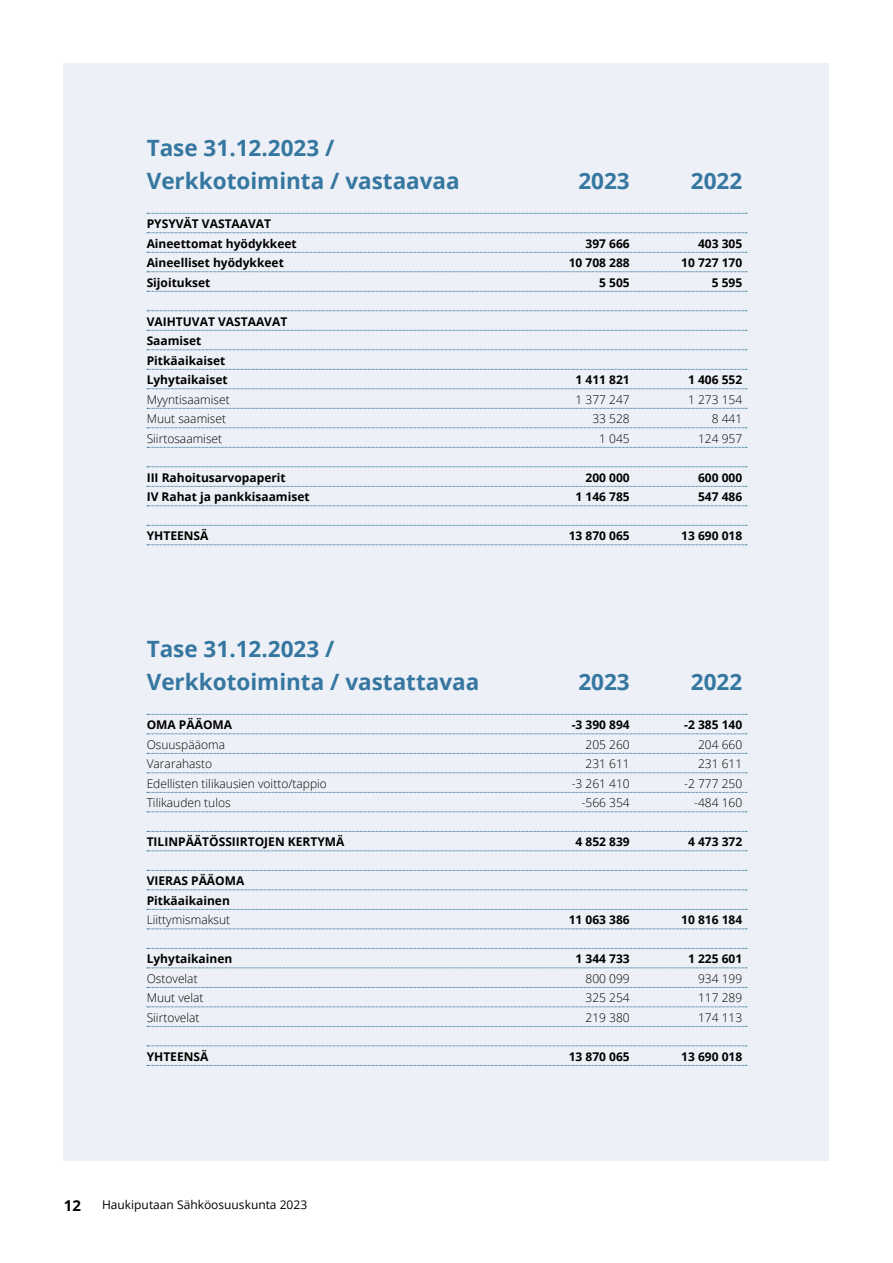
<style>
.page{position:relative;width:893px;height:1263px;background:#fff}
.page>*{position:absolute;margin:0;border:0;box-sizing:border-box;transform-origin:0 0}
.t1{font:700 22.5px/33px "Open Sans";color:#3577a0}
.t2{font:700 15px "Open Sans";color:#000}
.t3{font:700 12px/19.5px "Open Sans";color:#000}
.t4{font:300 12px "Open Sans";color:#000}
.t5{font:12px "Open Sans";color:#000}
</style>
<div class="page">
<div style="left:64px;top:64px;width:765px;height:1097px;background:#edf0f6"></div>
<svg style="left:147px;top:213px;width:600px;height:1px"></svg>
<svg style="left:147px;top:232px;width:600px;height:1px"></svg>
<svg style="left:147px;top:252px;width:600px;height:1px"></svg>
<svg style="left:147px;top:271px;width:600px;height:1px"></svg>
<svg style="left:147px;top:291px;width:600px;height:1px"></svg>
<svg style="left:147px;top:310px;width:600px;height:1px"></svg>
<svg style="left:147px;top:330px;width:600px;height:1px"></svg>
<svg style="left:147px;top:349px;width:600px;height:1px"></svg>
<svg style="left:147px;top:369px;width:600px;height:1px"></svg>
<svg style="left:147px;top:388px;width:600px;height:1px"></svg>
<svg style="left:147px;top:408px;width:600px;height:1px"></svg>
<svg style="left:147px;top:427px;width:600px;height:1px"></svg>
<svg style="left:147px;top:447px;width:600px;height:1px"></svg>
<svg style="left:147px;top:466px;width:600px;height:1px"></svg>
<svg style="left:147px;top:486px;width:600px;height:1px"></svg>
<svg style="left:147px;top:505px;width:600px;height:1px"></svg>
<svg style="left:147px;top:525px;width:600px;height:1px"></svg>
<svg style="left:147px;top:544px;width:600px;height:1px"></svg>
<svg style="left:147px;top:714px;width:600px;height:1px"></svg>
<svg style="left:147px;top:733px;width:600px;height:1px"></svg>
<svg style="left:147px;top:753px;width:600px;height:1px"></svg>
<svg style="left:147px;top:772px;width:600px;height:1px"></svg>
<svg style="left:147px;top:792px;width:600px;height:1px"></svg>
<svg style="left:147px;top:811px;width:600px;height:1px"></svg>
<svg style="left:147px;top:831px;width:600px;height:1px"></svg>
<svg style="left:147px;top:850px;width:600px;height:1px"></svg>
<svg style="left:147px;top:870px;width:600px;height:1px"></svg>
<svg style="left:147px;top:889px;width:600px;height:1px"></svg>
<svg style="left:147px;top:909px;width:600px;height:1px"></svg>
<svg style="left:147px;top:928px;width:600px;height:1px"></svg>
<svg style="left:147px;top:948px;width:600px;height:1px"></svg>
<svg style="left:147px;top:967px;width:600px;height:1px"></svg>
<svg style="left:147px;top:987px;width:600px;height:1px"></svg>
<svg style="left:147px;top:1006px;width:600px;height:1px"></svg>
<svg style="left:147px;top:1026px;width:600px;height:1px"></svg>
<svg style="left:147px;top:1045px;width:600px;height:1px"></svg>
<svg style="left:147px;top:1065px;width:600px;height:1px"></svg>
<h1 class="t1" style="left:147px;top:131px;width:315px">Tase 31.12.2023 /<br>Verkkotoiminta / vastaavaa</h1>
<p class="t3" style="left:147px;top:214px;width:152px">PYSYVÄT VASTAAVAT<br>Aineettomat hyödykkeet</p>
<h1 class="t1" style="left:578px;top:164px;width:53px">2023</h1>
<h1 class="t1" style="left:691px;top:164px;width:53px">2022</h1>
<p class="t3" style="left:585px;top:233px;width:46px">397 666</p>
<p class="t3" style="left:698px;top:233px;width:46px">403 305</p>
<p class="t3" style="left:147px;top:253px;width:139px">Aineelliset hyödykkeet</p>
<p class="t3" style="left:569px;top:253px;width:63px">10 708 288</p>
<p class="t3" style="left:681px;top:253px;width:63px">10 727 170</p>
<p class="t3" style="left:147px;top:272px;width:65px">Sijoitukset</p>
<p class="t3" style="left:599px;top:272px;width:32px">5 505</p>
<p class="t3" style="left:712px;top:272px;width:32px">5 595</p>
<p class="t3" style="left:147px;top:311px;width:142px">VAIHTUVAT VASTAAVAT<br>Saamiset<br>Pitkäaikaiset<br>Lyhytaikaiset</p>
<p class="t3" style="left:576px;top:370px;width:56px">1 411 821</p>
<p class="t3" style="left:688px;top:370px;width:56px">1 406 552</p>
<p class="t4" style="left:147px;top:391px;width:85px">Myyntisaamiset</p>
<p class="t4" style="left:576px;top:391px;width:56px">1 377 247</p>
<p class="t4" style="left:688px;top:391px;width:56px">1 273 154</p>
<p class="t4" style="left:147px;top:411px;width:81px">Muut saamiset</p>
<p class="t4" style="left:592px;top:411px;width:39px">33 528</p>
<p class="t4" style="left:712px;top:411px;width:32px">8 441</p>
<p class="t4" style="left:147px;top:430px;width:77px">Siirtosaamiset</p>
<p class="t4" style="left:599px;top:430px;width:32px">1 045</p>
<p class="t4" style="left:698px;top:430px;width:46px">124 957</p>
<p class="t3" style="left:147px;top:467px;width:141px">III Rahoitusarvopaperit</p>
<p class="t3" style="left:585px;top:467px;width:46px">200 000</p>
<p class="t3" style="left:698px;top:467px;width:46px">600 000</p>
<p class="t3" style="left:147px;top:487px;width:164px">IV Rahat ja pankkisaamiset</p>
<p class="t3" style="left:576px;top:487px;width:56px">1 146 785</p>
<p class="t3" style="left:698px;top:487px;width:46px">547 486</p>
<p class="t3" style="left:147px;top:526px;width:63px">YHTEENSÄ</p>
<p class="t3" style="left:569px;top:526px;width:63px">13 870 065</p>
<p class="t3" style="left:681px;top:526px;width:63px">13 690 018</p>
<h1 class="t1" style="left:147px;top:632px;width:334px">Tase 31.12.2023 /<br>Verkkotoiminta / vastattavaa</h1>
<h1 class="t1" style="left:578px;top:665px;width:53px">2023</h1>
<h1 class="t1" style="left:691px;top:665px;width:53px">2022</h1>
<p class="t3" style="left:147px;top:715px;width:87px">OMA PÄÄOMA</p>
<p class="t3" style="left:572px;top:715px;width:60px">-3 390 894</p>
<p class="t3" style="left:684px;top:715px;width:60px">-2 385 140</p>
<p class="t4" style="left:147px;top:736px;width:80px">Osuuspääoma</p>
<p class="t4" style="left:585px;top:736px;width:46px">205 260</p>
<p class="t4" style="left:698px;top:736px;width:46px">204 660</p>
<p class="t4" style="left:147px;top:756px;width:67px">Vararahasto</p>
<p class="t4" style="left:585px;top:756px;width:46px">231 611</p>
<p class="t4" style="left:698px;top:756px;width:46px">231 611</p>
<p class="t4" style="left:147px;top:775px;width:182px">Edellisten tilikausien voitto/tappio</p>
<p class="t4" style="left:572px;top:775px;width:60px">-3 261 410</p>
<p class="t4" style="left:684px;top:775px;width:60px">-2 777 250</p>
<p class="t4" style="left:147px;top:795px;width:86px">Tilikauden tulos</p>
<p class="t4" style="left:582px;top:795px;width:50px">-566 354</p>
<p class="t4" style="left:694px;top:795px;width:50px">-484 160</p>
<p class="t3" style="left:147px;top:832px;width:199px">TILINPÄÄTÖSSIIRTOJEN KERTYMÄ</p>
<p class="t3" style="left:576px;top:832px;width:56px">4 852 839</p>
<p class="t3" style="left:688px;top:832px;width:56px">4 473 372</p>
<p class="t3" style="left:147px;top:871px;width:99px">VIERAS PÄÄOMA<br>Pitkäaikainen</p>
<p class="t4" style="left:147px;top:912px;width:85px">Liittymismaksut</p>
<p class="t3" style="left:569px;top:910px;width:63px">11 063 386</p>
<p class="t3" style="left:681px;top:910px;width:63px">10 816 184</p>
<p class="t3" style="left:147px;top:949px;width:87px">Lyhytaikainen</p>
<p class="t3" style="left:576px;top:949px;width:56px">1 344 733</p>
<p class="t3" style="left:688px;top:949px;width:56px">1 225 601</p>
<p class="t4" style="left:147px;top:970px;width:53px">Ostovelat</p>
<p class="t4" style="left:585px;top:970px;width:46px">800 099</p>
<p class="t4" style="left:698px;top:970px;width:46px">934 199</p>
<p class="t4" style="left:147px;top:990px;width:58px">Muut velat</p>
<p class="t4" style="left:585px;top:990px;width:46px">325 254</p>
<p class="t4" style="left:698px;top:990px;width:46px">117 289</p>
<p class="t4" style="left:147px;top:1009px;width:54px">Siirtovelat</p>
<p class="t4" style="left:585px;top:1009px;width:46px">219 380</p>
<p class="t4" style="left:698px;top:1009px;width:46px">174 113</p>
<p class="t3" style="left:147px;top:1046px;width:63px">YHTEENSÄ</p>
<p class="t3" style="left:569px;top:1046px;width:63px">13 870 065</p>
<p class="t3" style="left:681px;top:1046px;width:63px">13 690 018</p>
<p class="t2" style="left:64px;top:1194px;width:19px">12</p>
<p class="t5" style="left:102px;top:1197px;width:207px">Haukiputaan Sähköosuuskunta 2023</p>
</div>
